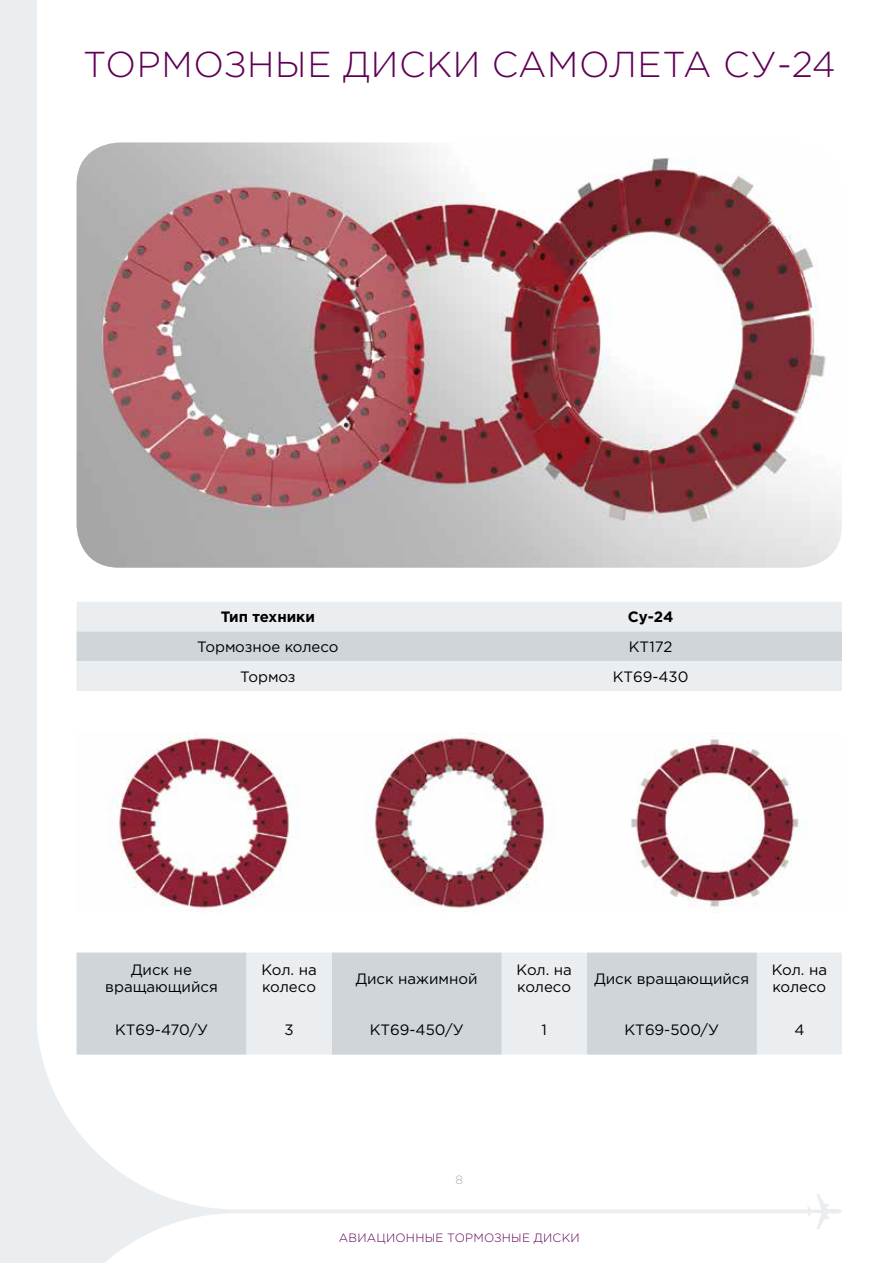
<style>
.page{position:relative;width:893px;height:1263px;background:#fff}
.page>*{position:absolute;margin:0;border:0;box-sizing:border-box;transform-origin:0 0}
.t1{font:300 36px "Gotham Pro";letter-spacing:.02em;color:#600055}
.t2{font:15px/16.5px "Gotham Pro";color:#000}
.t3{font:700 15px "Gotham Pro";color:#000}
.t4{font:300 12px "Gotham Pro";letter-spacing:.02em;color:#600055}
.t5{font:300 12px "Gotham Pro";color:#a7afb5}
</style>
<div class="page">
<svg style="left:810px;top:1194px;width:32px;height:35px"></svg>
<svg style="left:36px;top:1009px;width:774px;height:254px"></svg>
<div style="left:0;top:0;width:36px;height:1263px;background:#ebeef0"></div>
<img style="left:77px;top:142px;width:765px;height:426px">
<svg style="left:77px;top:602px;width:765px;height:89px;background:#e1e5e8"></svg>
<img style="left:110px;top:733px;width:689px;height:179px">
<div style="left:77px;top:952px;width:170px;height:102px;background:#cfd5d9"></div>
<svg style="left:247px;top:952px;width:595px;height:102px;background:#dbdfe3"></svg>
<h1 class="t1" style="left:83px;top:45px;width:754px">ТОРМОЗНЫЕ ДИСКИ САМОЛЕТА СУ-24</h1>
<p class="t3" style="left:221px;top:608px;width:96px">Тип техники</p>
<p class="t3" style="left:628px;top:608px;width:47px">Су-24</p>
<p class="t2" style="left:197px;top:638px;width:143px">Тормозное колесо</p>
<p class="t2" style="left:629px;top:638px;width:45px">КТ172</p>
<p class="t2" style="left:240px;top:668px;width:57px">Тормоз</p>
<p class="t2" style="left:613px;top:668px;width:77px">КТ69-430</p>
<p class="t2" style="left:105px;top:962px;width:114px;text-align:center">Диск не вращающийся</p>
<p class="t2" style="left:261px;top:962px;width:57px">Кол. на колесо</p>
<p class="t2" style="left:356px;top:970px;width:123px">Диск нажимной</p>
<p class="t2" style="left:517px;top:962px;width:57px">Кол. на колесо</p>
<p class="t2" style="left:594px;top:970px;width:156px">Диск вращающийся</p>
<p class="t2" style="left:772px;top:962px;width:57px">Кол. на колесо</p>
<p class="t2" style="left:115px;top:1021px;width:94px">КТ69-470/У</p>
<p class="t2" style="left:284px;top:1021px;width:11px">3</p>
<p class="t2" style="left:370px;top:1021px;width:95px">КТ69-450/У</p>
<p class="t2" style="left:542px;top:1021px;width:7px">1</p>
<p class="t2" style="left:624px;top:1021px;width:96px">КТ69-500/У</p>
<p class="t2" style="left:794px;top:1021px;width:12px">4</p>
<p class="t5" style="left:455px;top:1174px;width:9px">8</p>
<p class="t4" style="left:339px;top:1231px;width:242px">АВИАЦИОННЫЕ ТОРМОЗНЫЕ ДИСКИ</p>
</div>
